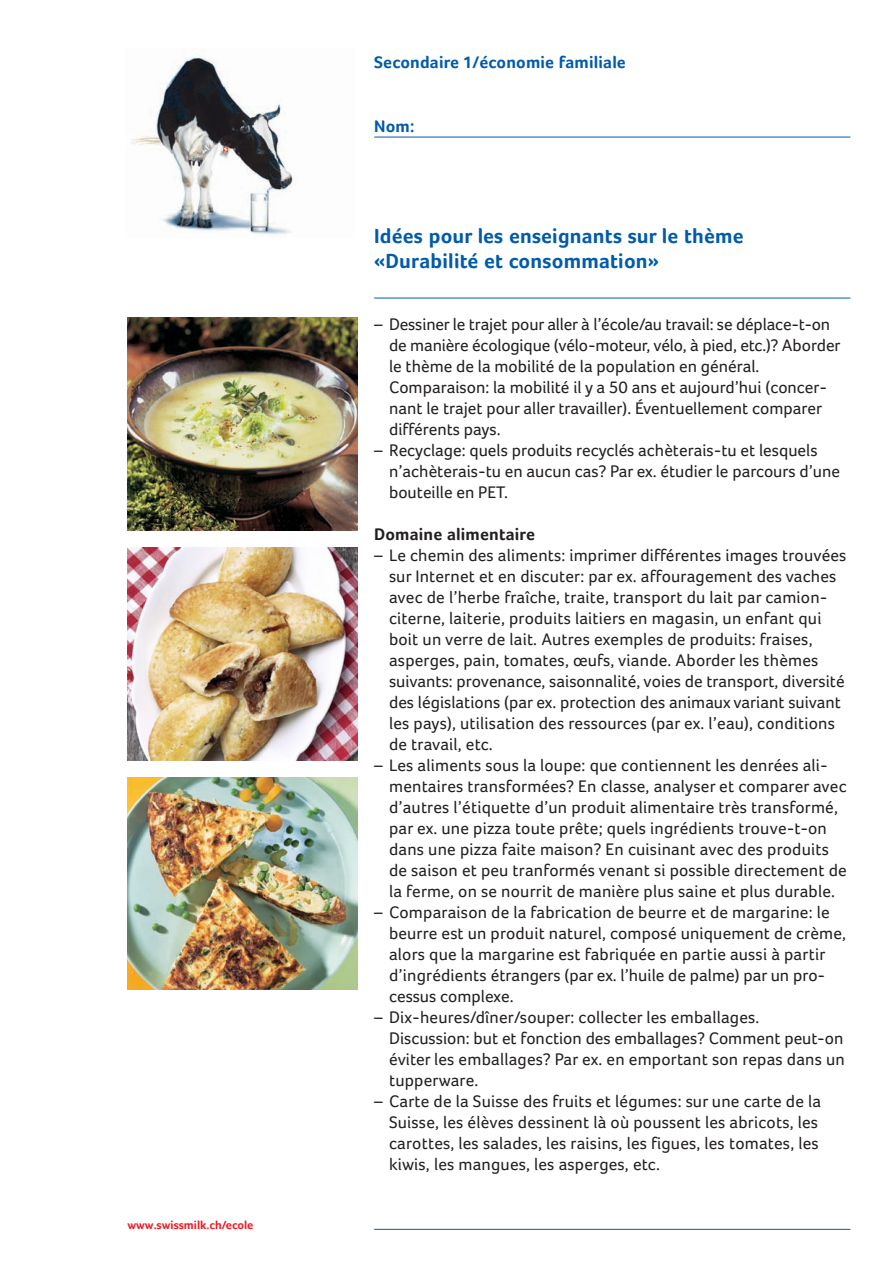
<style>
.page{position:relative;width:893px;height:1263px;background:#fff}
.page>*{position:absolute;margin:0;border:0;box-sizing:border-box;transform-origin:0 0}
.t1{font:700 21px/25.2px "Foco";letter-spacing:.01em;color:#005bab}
.t2{font:17.25px/21px "Foco";letter-spacing:.01em;color:#231f20}
.t3{font:700 17.25px "Foco";letter-spacing:.01em;color:#005bab}
.t4{font:700 17.25px "Foco";letter-spacing:.01em;color:#231f20}
.t5{font:700 12px "Foco";color:#ed1c24}
</style>
<div class="page">
<hr style="left:374px;top:1229px;width:476px;height:1px;background:#005bab">
<img style="left:128px;top:547px;width:229px;height:213px">
<img style="left:128px;top:777px;width:229px;height:213px">
<img style="left:128px;top:318px;width:229px;height:212px">
<hr style="left:374px;top:298px;width:476px;height:1px;background:#005bab">
<hr style="left:374px;top:137px;width:476px;height:1px;background:#005bab">
<img style="left:131px;top:50px;width:165px;height:186px">
<p class="t5" style="left:128px;top:1218px;width:127px">www.swissmilk.ch/ecole</p>
<p class="t3" style="left:374px;top:52px;width:253px">Secondaire 1/économie familiale</p>
<p class="t3" style="left:374px;top:116px;width:42px">Nom:</p>
<p class="t1" style="left:374px;top:223px;width:371px">Idées pour les enseignants sur le thème «Durabilité et consommation»</p>
<p class="t2" style="left:389px;top:314px;width:453px;text-indent:-15px">– Dessiner le trajet pour aller à l’école/au travail: se déplace-t-on de manière écologique (vélo-moteur, vélo, à pied, etc.)? Aborder le thème de la mobilité de la population en général.<br>Comparaison: la mobilité il y a 50 ans et aujourd’hui (concer&shy;nant le trajet pour aller travailler). Éventuellement comparer différents pays.</p>
<p class="t2" style="left:389px;top:440px;width:453px;text-indent:-15px">– Recyclage: quels produits recyclés achèterais-tu et lesquels n’achèterais-tu en aucun cas? Par ex. étudier le parcours d’une bouteille en PET.</p>
<p class="t4" style="left:374px;top:524px;width:162px">Domaine alimentaire</p>
<p class="t2" style="left:389px;top:545px;width:459px;text-indent:-15px">– Le chemin des aliments: imprimer différentes images trouvées sur Internet et en discuter: par ex. affouragement des vaches avec de l’herbe fraîche, traite, transport du lait par camion&shy;citerne, laiterie, produits laitiers en magasin, un enfant qui boit un verre de lait. Autres exemples de produits: fraises, asperges, pain, tomates, œufs, viande. Aborder les thèmes suivants: provenance, saisonnalité, voies de transport, diversité des législations (par ex. protection des animaux variant suivant les pays), utilisation des ressources (par ex. l’eau), conditions de travail, etc.</p>
<p class="t2" style="left:389px;top:755px;width:459px;text-indent:-15px">– Les aliments sous la loupe: que contiennent les denrées ali&shy;mentaires transformées? En classe, analyser et comparer avec d’autres l’étiquette d’un produit alimentaire très transformé, par ex. une pizza toute prête; quels ingrédients trouve-t-on dans une pizza faite maison? En cuisinant avec des produits de saison et peu tranformés venant si possible directement de la ferme, on se nourrit de manière plus saine et plus durable.</p>
<p class="t2" style="left:389px;top:901px;width:458px;text-indent:-15px">– Comparaison de la fabrication de beurre et de margarine: le beurre est un produit naturel, composé uniquement de crème, alors que la margarine est fabriquée en partie aussi à partir d’ingrédients étrangers (par ex. l’huile de palme) par un pro&shy;cessus complexe.</p>
<p class="t2" style="left:389px;top:1006px;width:457px;text-indent:-15px">– Dix-heures/dîner/souper: collecter les emballages.<br>Discussion: but et fonction des emballages? Comment peut-on éviter les emballages? Par ex. en emportant son repas dans un tupperware.</p>
<p class="t2" style="left:389px;top:1090px;width:434px;text-indent:-15px">– Carte de la Suisse des fruits et légumes: sur une carte de la Suisse, les élèves dessinent là où poussent les abricots, les carottes, les salades, les raisins, les figues, les tomates, les kiwis, les mangues, les asperges, etc.</p>
</div>
